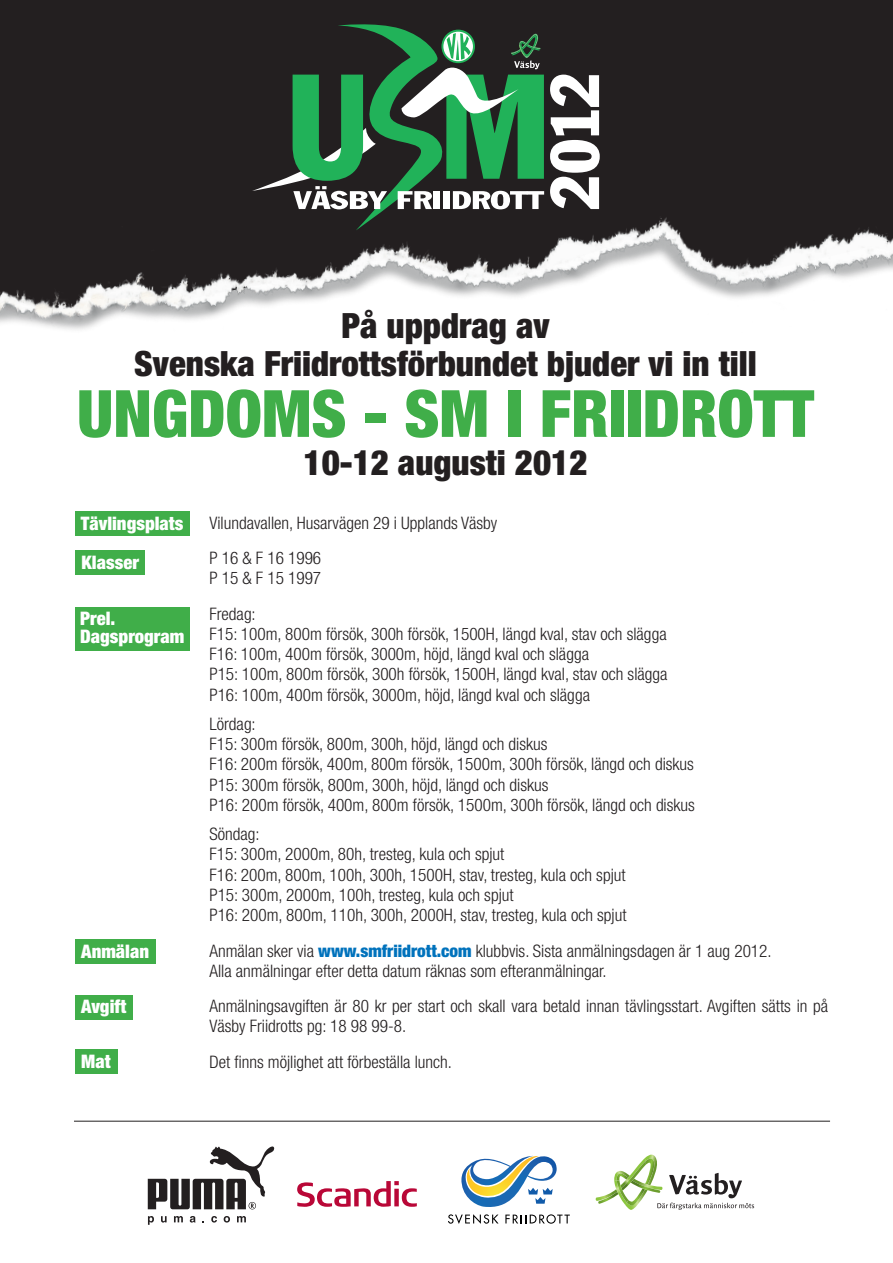
<style>
.page{position:relative;width:893px;height:1263px;background:#fff}
.page>*{position:absolute;margin:0;border:0;box-sizing:border-box;transform-origin:0 0}
.t1{font:900 condensed 65.25px "Helvetica Neue";color:#40ae49}
.t2{font:900 condensed 34.8px/38.4px "Helvetica Neue";color:#231f20;text-align:center}
.t3{font:900 condensed 18.6px/18px "Helvetica Neue";color:#fff}
.t4{font:300 condensed 17.25px/20.2px "Helvetica Neue";color:#231f20}
.s1{font-weight:900;color:#0072bc}
</style>
<div class="page">
<div style="left:0;top:0;width:893px;height:217px;background:#231f20"></div>
<svg style="left:550px;top:75px;width:50px;height:134px"></svg>
<svg style="left:252px;top:21px;width:292px;height:196px"></svg>
<img style="left:0;top:217px;width:893px;height:113px">
<div style="left:75px;top:551px;width:70px;height:24px;background:#40ae49"></div>
<div style="left:75px;top:511px;width:114px;height:24px;background:#40ae49"></div>
<div style="left:75px;top:607px;width:114px;height:44px;background:#40ae49"></div>
<div style="left:75px;top:940px;width:81px;height:24px;background:#40ae49"></div>
<div style="left:75px;top:995px;width:57px;height:24px;background:#40ae49"></div>
<div style="left:75px;top:1049px;width:43px;height:24px;background:#40ae49"></div>
<svg style="left:148px;top:1146px;width:127px;height:63px"></svg>
<svg style="left:148px;top:1216px;width:6px;height:9px"></svg>
<svg style="left:161px;top:1216px;width:6px;height:6px"></svg>
<svg style="left:174px;top:1216px;width:9px;height:6px"></svg>
<svg style="left:190px;top:1216px;width:6px;height:6px"></svg>
<svg style="left:211px;top:1216px;width:6px;height:6px"></svg>
<svg style="left:224px;top:1216px;width:6px;height:6px"></svg>
<svg style="left:237px;top:1216px;width:9px;height:6px"></svg>
<svg style="left:297px;top:1181px;width:120px;height:26px"></svg>
<svg style="left:448px;top:1155px;width:122px;height:69px"></svg>
<svg style="left:595px;top:1155px;width:159px;height:55px"></svg>
<hr style="left:74px;top:1121px;width:756px;height:1px;background:#231f20">
<h2 class="t2" style="left:134px;top:306px;width:624px">På uppdrag av<br>Svenska Friidrottsförbundet bjuder vi in till</h2>
<h1 class="t1" style="left:77px;top:373px;width:738px">UNGDOMS - SM I FRIIDROTT</h1>
<h2 class="t2" style="left:304px;top:443px;width:285px">10-12 augusti 2012</h2>
<p class="t3" style="left:81px;top:514px;width:104px">Tävlingsplats</p>
<p class="t3" style="left:82px;top:553px;width:59px">Klasser</p>
<p class="t3" style="left:80px;top:609px;width:106px">Prel.<br>Dagsprogram</p>
<p class="t3" style="left:81px;top:942px;width:69px">Anmälan</p>
<p class="t3" style="left:81px;top:997px;width:46px">Avgift</p>
<p class="t3" style="left:81px;top:1052px;width:31px">Mat</p>
<p class="t4" style="left:209px;top:505px;width:289px;line-height:35.2px">Vilundavallen, Husarvägen 29 i Upplands Väsby<br>P 16 &amp; F 16 1996</p>
<p class="t4" style="left:209px;top:561px;width:113px;line-height:35.2px">P 15 &amp; F 15 1997<br>Fredag:</p>
<p class="t4" style="left:209px;top:623px;width:460px">F15: 100m, 800m försök, 300h försök, 1500H, längd kval, stav och slägga F16: 100m, 400m försök, 3000m, höjd, längd kval och slägga<br>P15: 100m, 800m försök, 300h försök, 1500H, längd kval, stav och slägga P16: 100m, 400m försök, 3000m, höjd, längd kval och slägga</p>
<p class="t4" style="left:209px;top:714px;width:487px">Lördag:<br>F15: 300m försök, 800m, 300h, höjd, längd och diskus<br>F16: 200m försök, 400m, 800m försök, 1500m, 300h försök, längd och diskus P15: 300m försök, 800m, 300h, höjd, längd och diskus<br>P16: 200m försök, 400m, 800m försök, 1500m, 300h försök, längd och diskus</p>
<p class="t4" style="left:209px;top:824px;width:419px">Söndag:<br>F15: 300m, 2000m, 80h, tresteg, kula och spjut<br>F16: 200m, 800m, 100h, 300h, 1500H, stav, tresteg, kula och spjut P15: 300m, 2000m, 100h, tresteg, kula och spjut<br>P16: 200m, 800m, 110h, 300h, 2000H, stav, tresteg, kula och spjut</p>
<p class="t4" style="left:209px;top:940px;width:564px">Anmälan sker via <span class="s1">www.smfriidrott.com</span> klubbvis. Sista anmälningsdagen är 1 aug 2012.<br>Alla anmälningar efter detta datum räknas som efteranmälningar.</p>
<p class="t4" style="left:209px;top:996px;width:620px">Anmälningsavgiften är 80 kr per start och skall vara betald innan tävlingsstart. Avgiften sätts in på<br>Väsby Friidrotts pg: 18 98 99-8.</p>
<p class="t4" style="left:209px;top:1051px;width:244px">Det finns möjlighet att förbeställa lunch.</p>
</div>
